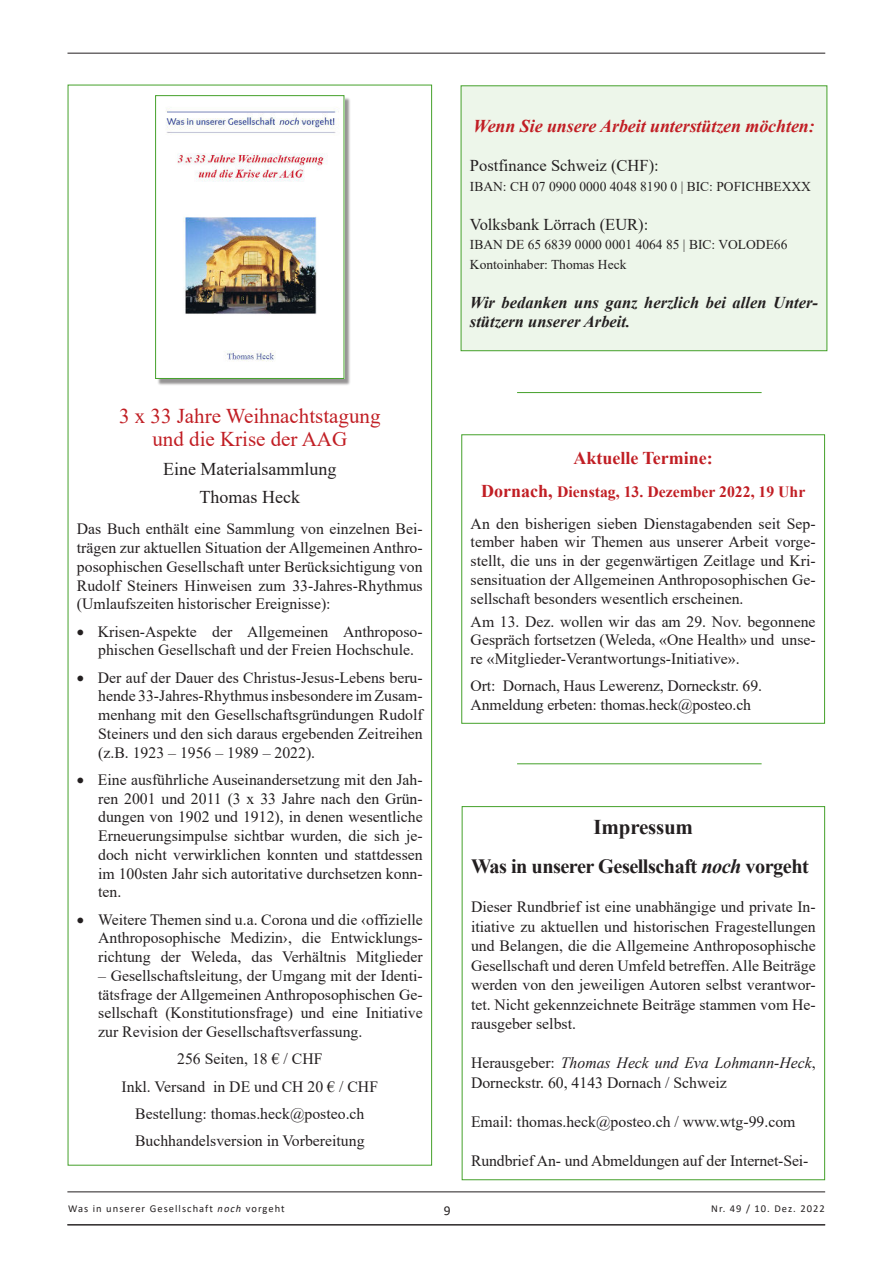
<style>
.page{position:relative;width:893px;height:1263px;background:#fff}
.page>*{position:absolute;margin:0;border:0;box-sizing:border-box;transform-origin:0 0}
.t1{font:21px/23.1px "Times New Roman";color:#c11e24;text-align:center}
.t2{font:700 21px "Times New Roman";letter-spacing:-.01em;color:#231f20}
.t3{font:700 20.25px "Times New Roman";letter-spacing:-.025em;color:#231f20}
.t4{font:italic 700 18px "Times New Roman";letter-spacing:-.005em;color:#c11e24}
.t5{font:18px/28.3px "Times New Roman";color:#231f20;text-align:center}
.t6{font:700 18px "Times New Roman";color:#c11e24}
.t7{font:italic 700 16.5px/19.5px "Times New Roman";color:#231f20}
.t8{font:16.5px "Times New Roman";color:#231f20}
.t9{font:15.75px/18.8px "Times New Roman";color:#231f20;text-align:justify}
.t10{font:13.5px/19.5px "Times New Roman";color:#231f20}
.t11{font:13.5px "Calibri";color:#231f20}
.t12{font:10.5px "Calibri";letter-spacing:.1em;color:#231f20}
.s1{font-weight:700;font-size:18px;color:#c11e24}
.s2{font-weight:700;color:#c11e24}
.s3{font-style:italic}
</style>
<div class="page">
<hr style="left:67px;top:1191px;width:758px;height:1px;background:#231f20">
<hr style="left:67px;top:1224px;width:758px;height:1px;background:#231f20">
<hr style="left:68px;top:53px;width:757px;height:1px;background:#231f20">
<div style="left:462px;top:806px;width:363px;height:374px;border:1px solid #45a12b"></div>
<div style="left:461px;top:86px;width:366px;height:265px;background:#edf6ea"></div>
<div style="left:156px;top:96px;width:196px;height:290px;background:#231f20;opacity:.48"></div>
<img style="left:157px;top:97px;width:185px;height:280px">
<div style="left:155px;top:95px;width:189px;height:284px;border:1px solid #45a12b"></div>
<div style="left:461px;top:434px;width:364px;height:290px;border:1px solid #45a12b"></div>
<hr style="left:517px;top:763px;width:245px;height:1px;background:#45a12b">
<hr style="left:517px;top:392px;width:245px;height:1px;background:#45a12b">
<h1 class="t1" style="left:119px;top:407px;width:263px">3 x 33 Jahre Weihnachtstagung und die Krise der AAG</h1>
<p class="t5" style="left:163px;top:456px;width:175px">Eine Materialsammlung<br>Thomas Heck</p>
<p class="t9" style="left:77px;top:521px;width:347px">Das Buch enthält eine Sammlung von einzelnen Bei&shy;trägen zur aktuellen Situation der Allgemeinen Anthro&shy;posophischen Gesellschaft unter Berücksichtigung von Rudolf Steiners Hinweisen zum 33-Jahres-Rhythmus (Umlaufszeiten historischer Ereignisse):</p>
<p class="t9" style="left:98px;top:623px;width:326px;text-indent:-21px">• Krisen-Aspekte der Allgemeinen Anthroposo&shy;phischen Gesellschaft und der Freien Hochschule.</p>
<p class="t9" style="left:98px;top:669px;width:326px;text-indent:-21px">• Der auf der Dauer des Christus-Jesus-Lebens beru&shy;hende 33-Jahres-Rhythmus insbesondere im Zusam&shy;menhang mit den Gesellschaftsgründungen Rudolf Steiners und den sich daraus ergebenden Zeitreihen (z.B. 1923 – 1956 – 1989 – 2022).</p>
<p class="t9" style="left:98px;top:772px;width:326px;text-indent:-21px">• Eine ausführliche Auseinandersetzung mit den Jah&shy;ren 2001 und 2011 (3 x 33 Jahre nach den Grün&shy;dungen von 1902 und 1912), in denen wesentliche Erneuerungsimpulse sichtbar wurden, die sich je&shy;doch nicht verwirklichen konnten und stattdessen im 100sten Jahr sich autoritative durchsetzen konn&shy;ten.</p>
<p class="t9" style="left:98px;top:911px;width:326px;text-indent:-21px">• Weitere Themen sind u.a. Corona und die ‹offizielle Anthroposophische Medizin›, die Entwicklungs&shy;richtung der Weleda, das Verhältnis Mitglieder</p>
<p class="t9" style="left:98px;top:968px;width:326px">– Gesellschaftsleitung, der Umgang mit der Identi&shy;tätsfrage der Allgemeinen Anthroposophischen Ge&shy;sellschaft (Konstitutionsfrage) und eine Initiative zur Revision der Gesellschaftsverfassung.</p>
<p class="t9" style="left:122px;top:1045px;width:258px;line-height:27.3px;text-align:center">256 Seiten, 18 € / CHF<br>Inkl. Versand in DE und CH 20 € / CHF<br>Bestellung: thomas.heck@posteo.ch<br>Buchhandelsversion in Vorbereitung</p>
<p class="t4" style="left:473px;top:120px;width:343px">Wenn Sie unsere Arbeit unterstützen möchten:</p>
<p class="t8" style="left:470px;top:160px;width:190px">Postfinance Schweiz (CHF):</p>
<p class="t10" style="left:470px;top:178px;width:342px">IBAN: CH 07 0900 0000 4048 8190 0 | BIC: POFICHBEXXX</p>
<p class="t8" style="left:470px;top:218px;width:180px">Volksbank Lörrach (EUR):</p>
<p class="t10" style="left:470px;top:236px;width:319px">IBAN DE 65 6839 0000 0001 4064 85 | BIC: VOLODE66<br>Kontoinhaber: Thomas Heck</p>
<p class="t7" style="left:470px;top:294px;width:350px">Wir bedanken uns ganz herzlich bei allen Unter&shy;stützern unserer Arbeit.</p>
<p class="t6" style="left:573px;top:452px;width:141px">Aktuelle Termine:</p>
<p class="t9" style="left:471px;top:478px;width:347px;line-height:31.5px;text-align:center"><span class="s1">Dornach,</span> <span class="s2">Dienstag, 13. Dezember 2022, 19 Uhr<br></span>An den bisherigen sieben Dienstagabenden seit Sep-</p>
<p class="t9" style="left:471px;top:534px;width:347px">tember haben wir Themen aus unserer Arbeit vorge&shy;stellt, die uns in der gegenwärtigen Zeitlage und Kri&shy;sensituation der Allgemeinen Anthroposophischen Ge&shy;sellschaft besonders wesentlich erscheinen.</p>
<p class="t9" style="left:471px;top:613px;width:347px">Am 13. Dez. wollen wir das am 29. Nov. begonnene Gespräch fortsetzen (Weleda, «One Health» und unse&shy;re «Mitglieder-Verantwortungs-Initiative».</p>
<p class="t9" style="left:471px;top:678px;width:293px">Ort: Dornach, Haus Lewerenz, Dorneckstr. 69.<br>Anmeldung erbeten: thomas.heck@posteo.ch</p>
<h1 class="t2" style="left:594px;top:820px;width:101px">Impressum</h1>
<p class="t3" style="left:471px;top:859px;width:339px">Was in unserer Gesellschaft <span class="s3">noch</span> vorgeht</p>
<p class="t9" style="left:471px;top:898px;width:346px;line-height:19.5px">Dieser Rundbrief ist eine unabhängige und private In&shy;itiative zu aktuellen und historischen Fragestellungen und Belangen, die die Allgemeine Anthroposophische Gesellschaft und deren Umfeld betreffen. Alle Beiträge werden von den jeweiligen Autoren selbst verantwor&shy;tet. Nicht gekennzeichnete Beiträge stammen vom He&shy;rausgeber selbst.</p>
<p class="t9" style="left:471px;top:1054px;width:346px;line-height:19.5px">Herausgeber: <span class="s3">Thomas Heck und Eva Lohmann-Heck</span>,<br>Dorneckstr. 60, 4143 Dornach / Schweiz</p>
<p class="t9" style="left:471px;top:1113px;width:326px">Email: thomas.heck@posteo.ch / www.wtg-99.com</p>
<p class="t9" style="left:471px;top:1152px;width:339px">Rundbrief An- und Abmeldungen auf der Internet-Sei-</p>
<p class="t12" style="left:68px;top:1205px;width:218px">Was in unserer Gesellschaft <span class="s3">noch</span> vorgeht</p>
<p class="t11" style="left:444px;top:1205px;width:8px">9</p>
<p class="t12" style="left:711px;top:1205px;width:115px">Nr. 49 / 10. Dez. 2022</p>
</div>
